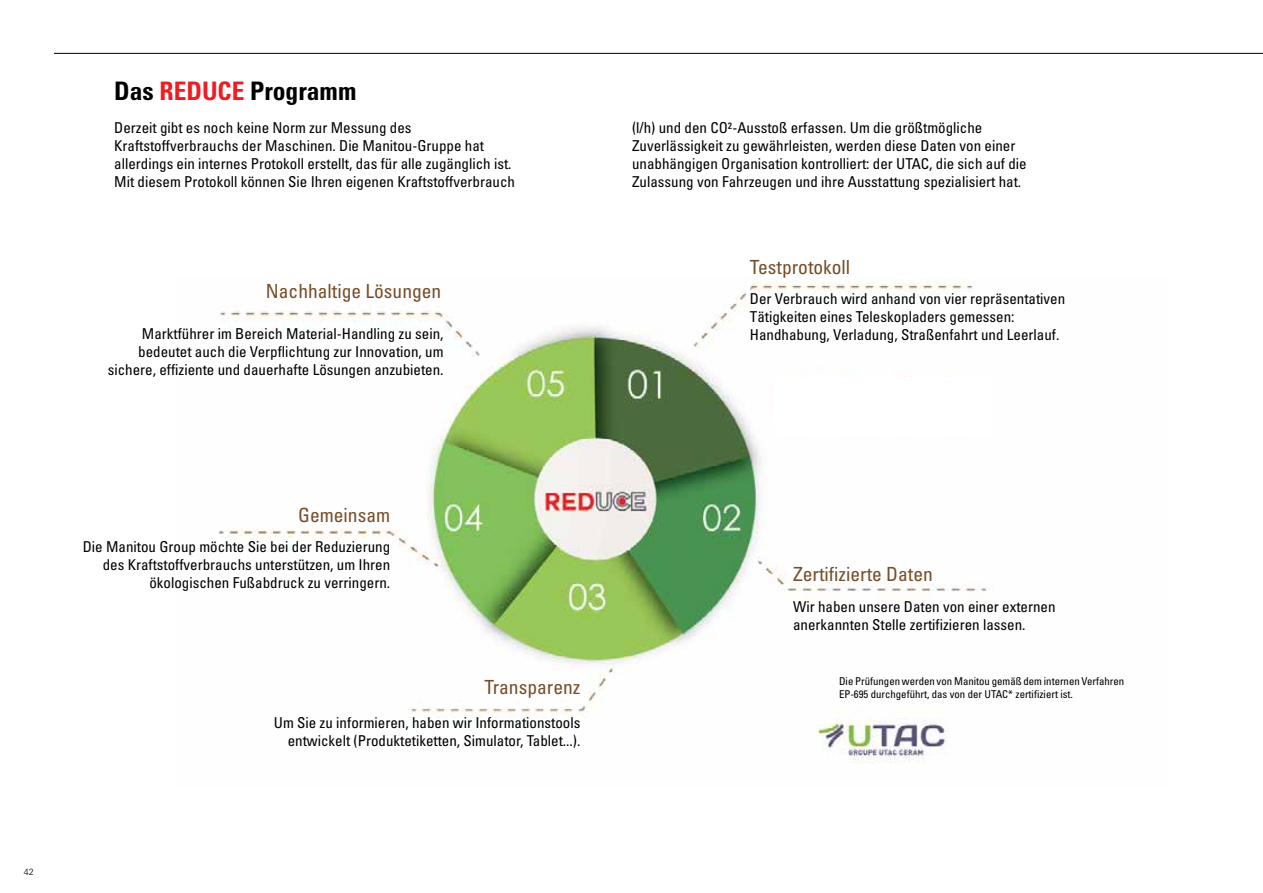
<style>
.page{position:relative;width:1263px;height:893px;background:#fff}
.page>*{position:absolute;margin:0;border:0;box-sizing:border-box;transform-origin:0 0}
.t1{font:25.5px "Univers LTCYR 67 Bold Cond";color:#000}
.t2{font:condensed 19.5px "Univers LTCYR 57";color:#764e2a}
.t3{font:condensed 15px/18px "Univers LTCYR 57";color:#000}
.t4{font:condensed 10.8px/12.6px "Univers LTCYR 57";color:#000}
.t5{font:300 9px "Univers LTCYR 45";color:#000}
.s1{color:#ed1d24}
</style>
<div class="page">
<img style="left:219px;top:283px;width:774px;height:480px">
<div style="left:774px;top:377px;width:218px;height:60px;background:#fff"></div>
<hr style="left:54px;top:53px;width:1209px;height:1px;background:#000">
<h1 class="t1" style="left:114px;top:75px;width:244px">Das <span class="s1">REDUCE</span> Programm</h1>
<p class="t3" style="left:114px;top:118px;width:402px">Derzeit gibt es noch keine Norm zur Messung des Kraftstoffverbrauchs der Maschinen. Die Manitou-Gruppe hat allerdings ein internes Protokoll erstellt, das für alle zugänglich ist.<br>Mit diesem Protokoll können Sie Ihren eigenen Kraftstoffverbrauch</p>
<p class="t3" style="left:632px;top:118px;width:396px">(l/h) und den CO²-Ausstoß erfassen. Um die größtmögliche Zuverlässigkeit zu gewährleisten, werden diese Daten von einer unabhängigen Organisation kontrolliert: der UTAC, die sich auf die Zulassung von Fahrzeugen und ihre Ausstattung spezialisiert hat.</p>
<h2 class="t2" style="left:266px;top:279px;width:177px">Nachhaltige Lösungen</h2>
<p class="t3" style="left:108px;top:325px;width:337px;text-align:right">Marktführer im Bereich Material-Handling zu sein, bedeutet auch die Verpflichtung zur Innovation, um sichere, effiziente und dauerhafte Lösungen anzubieten.</p>
<h2 class="t2" style="left:750px;top:255px;width:102px">Testprotokoll</h2>
<p class="t3" style="left:750px;top:290px;width:317px">Der Verbrauch wird anhand von vier repräsentativen<br>Tätigkeiten eines Teleskopladers gemessen:<br>Handhabung, Verladung, Straßenfahrt und Leerlauf.</p>
<p class="t5" style="left:24px;top:866px;width:12px">42</p>
<h2 class="t2" style="left:298px;top:503px;width:94px">Gemeinsam</h2>
<p class="t3" style="left:83px;top:538px;width:309px;text-align:right">Die Manitou Group möchte Sie bei der Reduzierung des Kraftstoffverbrauchs unterstützen, um Ihren ökologischen Fußabdruck zu verringern.</p>
<h2 class="t2" style="left:484px;top:675px;width:97px">Transparenz</h2>
<p class="t3" style="left:274px;top:714px;width:308px;text-align:right">Um Sie zu informieren, haben wir Informationstools entwickelt (Produktetiketten, Simulator, Tablet...).</p>
<h2 class="t2" style="left:793px;top:562px;width:141px">Zertifizierte Daten</h2>
<p class="t3" style="left:793px;top:597px;width:264px">Wir haben unsere Daten von einer externen anerkannten Stelle zertifizieren lassen.</p>
<p class="t4" style="left:839px;top:675px;width:287px">Die Prüfungen werden von Manitou gemäß dem internen Verfahren<br>EP-695 durchgeführt, das von der UTAC* zertifiziert ist.</p>
</div>
